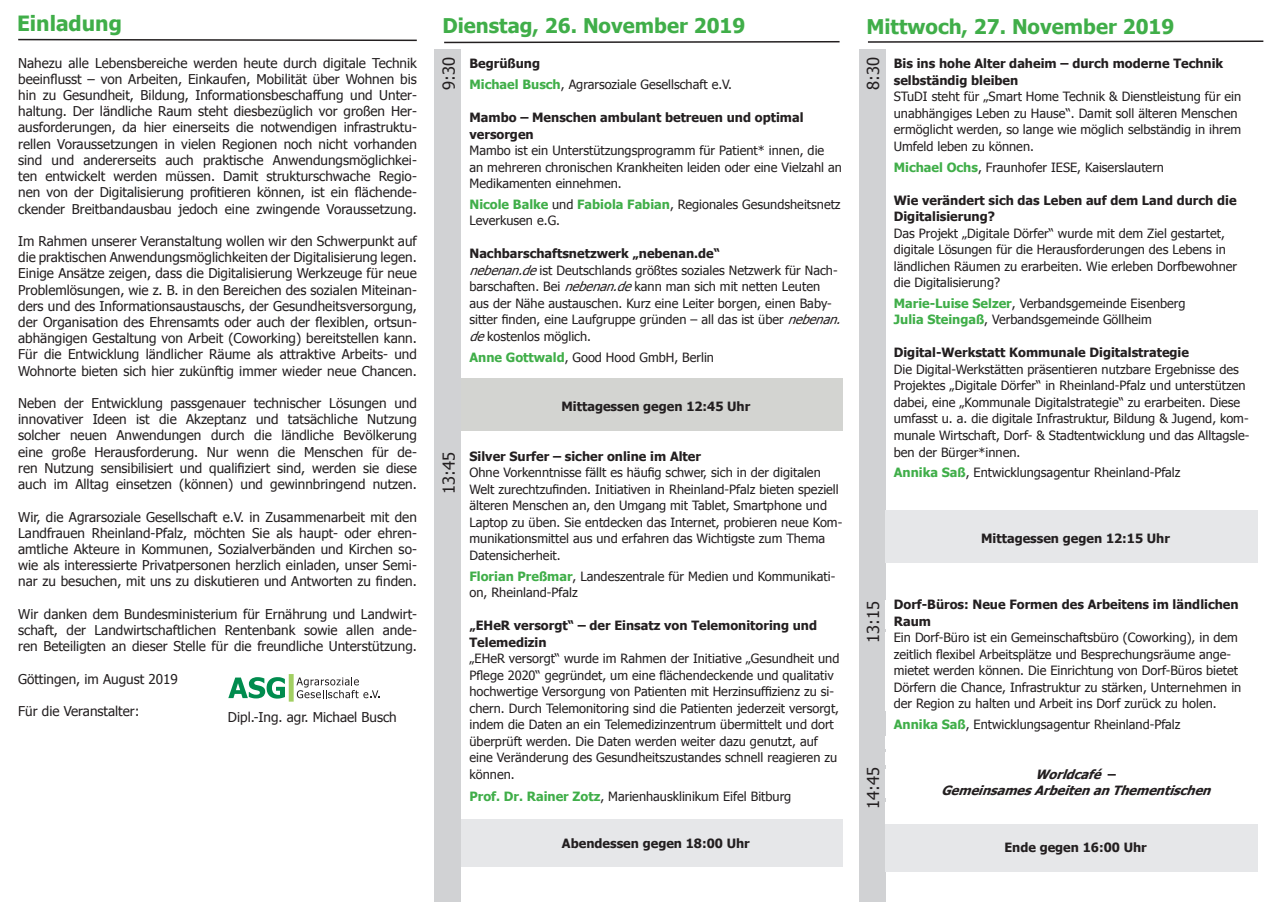
<style>
.page{position:relative;width:1272px;height:902px;background:#fff}
.page>*{position:absolute;margin:0;border:0;box-sizing:border-box;transform-origin:0 0}
.t1{font:700 21px "Tahoma";color:#40ae49}
.t2{font:700 20.25px "Tahoma";color:#40ae49}
.t3{font:16.5px "Tahoma";color:#231f20}
.t4{font:13.5px/16.2px "Tahoma";color:#231f20;text-align:justify}
.t5{font:12.75px/16.5px "Tahoma";color:#231f20}
.t6{font:700 12.75px/16.5px "Tahoma";color:#231f20}
.t7{font:italic 700 12.75px/16.5px "Tahoma";color:#231f20;text-align:center}
.s1{font-weight:700;color:#40ae49}
.s2{font-style:italic}
.s3{font-style:normal}
</style>
<div class="page">
<div style="left:859px;top:50px;width:26px;height:851px;background:#d1d2d4"></div>
<div style="left:885px;top:510px;width:372px;height:19px;background:#e6e7e9"></div>
<div style="left:885px;top:526px;width:372px;height:20px;background:#e6e7e9"></div>
<div style="left:885px;top:543px;width:372px;height:19px;background:#e6e7e9"></div>
<div style="left:885px;top:823px;width:372px;height:15px;background:#e6e7e9"></div>
<div style="left:885px;top:835px;width:372px;height:19px;background:#e6e7e9"></div>
<div style="left:885px;top:852px;width:372px;height:19px;background:#e6e7e9"></div>
<svg style="left:228px;top:677px;width:57px;height:21px"></svg>
<svg style="left:296px;top:677px;width:84px;height:21px"></svg>
<div style="left:289px;top:674px;width:5px;height:27px;background:#a2cf62"></div>
<div style="left:461px;top:378px;width:381px;height:19px;background:#d3d4d1"></div>
<div style="left:461px;top:394px;width:381px;height:36px;background:#d3d4d1"></div>
<div style="left:461px;top:818px;width:381px;height:15px;background:#e6e7e9"></div>
<div style="left:461px;top:830px;width:381px;height:20px;background:#e6e7e9"></div>
<div style="left:461px;top:847px;width:381px;height:19px;background:#e6e7e9"></div>
<div style="left:435px;top:50px;width:26px;height:851px;background:#d1d2d4"></div>
<svg style="left:18px;top:38px;width:399px;height:4px"></svg>
<svg style="left:444px;top:41px;width:396px;height:3px"></svg>
<svg style="left:868px;top:40px;width:396px;height:3px"></svg>
<p class="t1" style="left:17px;top:9px;width:106px">Einladung</p>
<p class="t4" style="left:18px;top:54px;width:400px">Nahezu alle Lebensbereiche werden heute durch digitale Technik beeinflusst – von Arbeiten, Einkaufen, Mobilität über Wohnen bis hin zu Gesundheit, Bildung, Informationsbeschaffung und Unter&shy;haltung. Der ländliche Raum steht diesbezüglich vor großen Her&shy;ausforderungen, da hier einerseits die notwendigen infrastruktu&shy;rellen Voraussetzungen in vielen Regionen noch nicht vorhanden sind und andererseits auch praktische Anwendungsmöglichkei&shy;ten entwickelt werden müssen. Damit strukturschwache Regio&shy;nen von der Digitalisierung profitieren können, ist ein flächende&shy;ckender Breitbandausbau jedoch eine zwingende Voraussetzung.</p>
<p class="t4" style="left:18px;top:232px;width:400px">Im Rahmen unserer Veranstaltung wollen wir den Schwerpunkt auf die praktischen Anwendungsmöglichkeiten der Digitalisierung legen.<br>Einige Ansätze zeigen, dass die Digitalisierung Werkzeuge für neue Problemlösungen, wie z. B. in den Bereichen des sozialen Miteinan&shy;ders und des Informationsaustauschs, der Gesundheitsversorgung, der Organisation des Ehrensamts oder auch der flexiblen, ortsun&shy;abhängigen Gestaltung von Arbeit (Coworking) bereitstellen kann.<br>Für die Entwicklung ländlicher Räume als attraktive Arbeits- und Wohnorte bieten sich hier zukünftig immer wieder neue Chancen.</p>
<p class="t4" style="left:18px;top:394px;width:400px">Neben der Entwicklung passgenauer technischer Lösungen und innovativer Ideen ist die Akzeptanz und tatsächliche Nutzung solcher neuen Anwendungen durch die ländliche Bevölkerung eine große Herausforderung. Nur wenn die Menschen für de&shy;ren Nutzung sensibilisiert und qualifiziert sind, werden sie diese auch im Alltag einsetzen (können) und gewinnbringend nutzen.</p>
<p class="t4" style="left:18px;top:508px;width:400px">Wir, die Agrarsoziale Gesellschaft e.V. in Zusammenarbeit mit den Landfrauen Rheinland-Pfalz, möchten Sie als haupt- oder ehren&shy;amtliche Akteure in Kommunen, Sozialverbänden und Kirchen so&shy;wie als interessierte Privatpersonen herzlich einladen, unser Semi&shy;nar zu besuchen, mit uns zu diskutieren und Antworten zu finden.</p>
<p class="t4" style="left:18px;top:605px;width:400px">Wir danken dem Bundesministerium für Ernährung und Landwirt&shy;schaft, der Landwirtschaftlichen Rentenbank sowie allen ande&shy;ren Beteiligten an dieser Stelle für die freundliche Unterstützung.</p>
<p class="t4" style="left:18px;top:670px;width:161px">Göttingen, im August 2019</p>
<p class="t4" style="left:18px;top:702px;width:123px">Für die Veranstalter:</p>
<p class="t4" style="left:228px;top:708px;width:170px">Dipl.-Ing. agr. Michael Busch</p>
<p class="t2" style="left:442px;top:11px;width:304px">Dienstag, 26. November 2019</p>
<p class="t2" style="left:866px;top:12px;width:309px">Mittwoch, 27. November 2019</p>
<p class="t3" style="left:438px;top:90px;width:34px;rotate:-90deg">9:30</p>
<p class="t3" style="left:438px;top:493px;width:43px;rotate:-90deg">13:45</p>
<p class="t6" style="left:469px;top:55px;width:72px">Begrüßung</p>
<p class="t5" style="left:469px;top:76px;width:264px"><span class="s1">Michael Busch</span>, Agrarsoziale Gesellschaft e.V.</p>
<p class="t6" style="left:469px;top:108px;width:335px">Mambo – Menschen ambulant betreuen und optimal versorgen</p>
<p class="t5" style="left:469px;top:142px;width:374px">Mambo ist ein Unterstützungsprogramm für Patient* innen, die<br>an mehreren chronischen Krankheiten leiden oder eine Vielzahl an<br>Medikamenten einnehmen.</p>
<p class="t5" style="left:469px;top:195px;width:372px"><span class="s1">Nicole Balke</span> und <span class="s1">Fabiola Fabian</span>, Regionales Gesundsheitsnetz<br>Leverkusen e.G.</p>
<p class="t6" style="left:469px;top:245px;width:252px">Nachbarschaftsnetzwerk „nebenan.de“</p>
<p class="t5" style="left:469px;top:261px;width:378px"><span class="s2">nebenan.de</span>ist Deutschlands größtes soziales Netzwerk für Nach&shy;barschaften. Bei <span class="s2">nebenan.de</span>kann man sich mit netten Leuten<br>aus der Nähe austauschen. Kurz eine Leiter borgen, einen Baby&shy;sitter finden, eine Laufgruppe gründen – all das ist über <span class="s2">nebenan. de</span>kostenlos möglich.</p>
<p class="t5" style="left:469px;top:348px;width:246px"><span class="s1">Anne Gottwald</span>, Good Hood GmbH, Berlin</p>
<p class="t6" style="left:561px;top:397px;width:190px">Mittagessen gegen 12:45 Uhr</p>
<p class="t6" style="left:469px;top:447px;width:233px">Silver Surfer – sicher online im Alter</p>
<p class="t5" style="left:469px;top:464px;width:374px">Ohne Vorkenntnisse fällt es häufig schwer, sich in der digitalen Welt zurechtzufinden. Initiativen in Rheinland-Pfalz bieten speziell älteren Menschen an, den Umgang mit Tablet, Smartphone und Laptop zu üben. Sie entdecken das Internet, probieren neue Kom&shy;munikationsmittel aus und erfahren das Wichtigste zum Thema Datensicherheit.</p>
<p class="t5" style="left:469px;top:567px;width:367px"><span class="s1">Florian Preßmar</span>, Landeszentrale für Medien und Kommunikati&shy;on, Rheinland-Pfalz</p>
<p class="t6" style="left:469px;top:616px;width:349px">„EHeR versorgt“ – der Einsatz von Telemonitoring und<br>Telemedizin</p>
<p class="t5" style="left:469px;top:649px;width:371px">„EHeR versorgt“ wurde im Rahmen der Initiative „Gesundheit und Pflege 2020“ gegründet, um eine flächendeckende und qualitativ hochwertige Versorgung von Patienten mit Herzinsuffizienz zu si&shy;chern. Durch Telemonitoring sind die Patienten jederzeit versorgt, indem die Daten an ein Telemedizinzentrum übermittelt und dort überprüft werden. Die Daten werden weiter dazu genutzt, auf eine Veränderung des Gesundheitszustandes schnell reagieren zu können.</p>
<p class="t5" style="left:469px;top:787px;width:323px"><span class="s1">Prof. Dr. Rainer Zotz</span>, Marienhausklinikum Eifel Bitburg</p>
<p class="t6" style="left:562px;top:833px;width:189px">Abendessen gegen 18:00 Uhr</p>
<p class="t3" style="left:862px;top:89px;width:34px;rotate:-90deg">8:30</p>
<p class="t6" style="left:893px;top:55px;width:331px">Bis ins hohe Alter daheim – durch moderne Technik selbständig bleiben</p>
<p class="t5" style="left:893px;top:88px;width:349px">STuDI steht für „Smart Home Technik &amp; Dienstleistung für ein unabhängiges Leben zu Hause“. Damit soll älteren Menschen ermöglicht werden, so lange wie möglich selbständig in ihrem Umfeld leben zu können.</p>
<p class="t5" style="left:893px;top:158px;width:272px"><span class="s1">Michael Ochs</span>, Fraunhofer IESE, Kaiserslautern</p>
<p class="t6" style="left:893px;top:191px;width:344px">Wie verändert sich das Leben auf dem Land durch die<br>Digitalisierung?</p>
<p class="t5" style="left:893px;top:224px;width:345px">Das Projekt „Digitale Dörfer“ wurde mit dem Ziel gestartet, digitale Lösungen für die Herausforderungen des Lebens in ländlichen Räumen zu erarbeiten. Wie erleben Dorfbewohner die Digitalisierung?</p>
<p class="t5" style="left:893px;top:294px;width:293px"><span class="s1">Marie-Luise Selzer</span>, Verbandsgemeinde Eisenberg<br><span class="s1">Julia Steingaß</span>, Verbandsgemeinde Göllheim</p>
<p class="t6" style="left:893px;top:344px;width:297px">Digital-Werkstatt Kommunale Digitalstrategie</p>
<p class="t5" style="left:893px;top:360px;width:357px">Die Digital-Werkstätten präsentieren nutzbare Ergebnisse des Projektes „Digitale Dörfer“ in Rheinland-Pfalz und unterstützen dabei, eine „Kommunale Digitalstrategie“ zu erarbeiten. Diese umfasst u. a. die digitale Infrastruktur, Bildung &amp; Jugend, kom&shy;munale Wirtschaft, Dorf- &amp; Stadtentwicklung und das Alltagsle&shy;ben der Bürger*innen.</p>
<p class="t5" style="left:893px;top:464px;width:288px"><span class="s1">Annika Saß</span>, Entwicklungsagentur Rheinland-Pfalz</p>
<p class="t6" style="left:981px;top:529px;width:190px">Mittagessen gegen 12:15 Uhr</p>
<p class="t3" style="left:862px;top:643px;width:43px;rotate:-90deg">13:15</p>
<p class="t3" style="left:862px;top:808px;width:43px;rotate:-90deg">14:45</p>
<p class="t6" style="left:893px;top:595px;width:346px">Dorf-Büros: Neue Formen des Arbeitens im ländlichen<br>Raum</p>
<p class="t5" style="left:893px;top:629px;width:349px">Ein Dorf-Büro ist ein Gemeinschaftsbüro (Coworking), in dem zeitlich flexibel Arbeitsplätze und Besprechungsräume ange&shy;mietet werden können. Die Einrichtung von Dorf-Büros bietet Dörfern die Chance, Infrastruktur zu stärken, Unternehmen in der Region zu halten und Arbeit ins Dorf zurück zu holen.</p>
<p class="t5" style="left:893px;top:715px;width:288px"><span class="s1">Annika Saß</span>, Entwicklungsagentur Rheinland-Pfalz</p>
<p class="t7" style="left:941px;top:765px;width:276px">Worldcafé <span class="s3">–<br></span>GemeinsamesArbeitenanThementischen</p>
<p class="t6" style="left:1004px;top:838px;width:144px">Ende gegen 16:00 Uhr</p>
</div>
